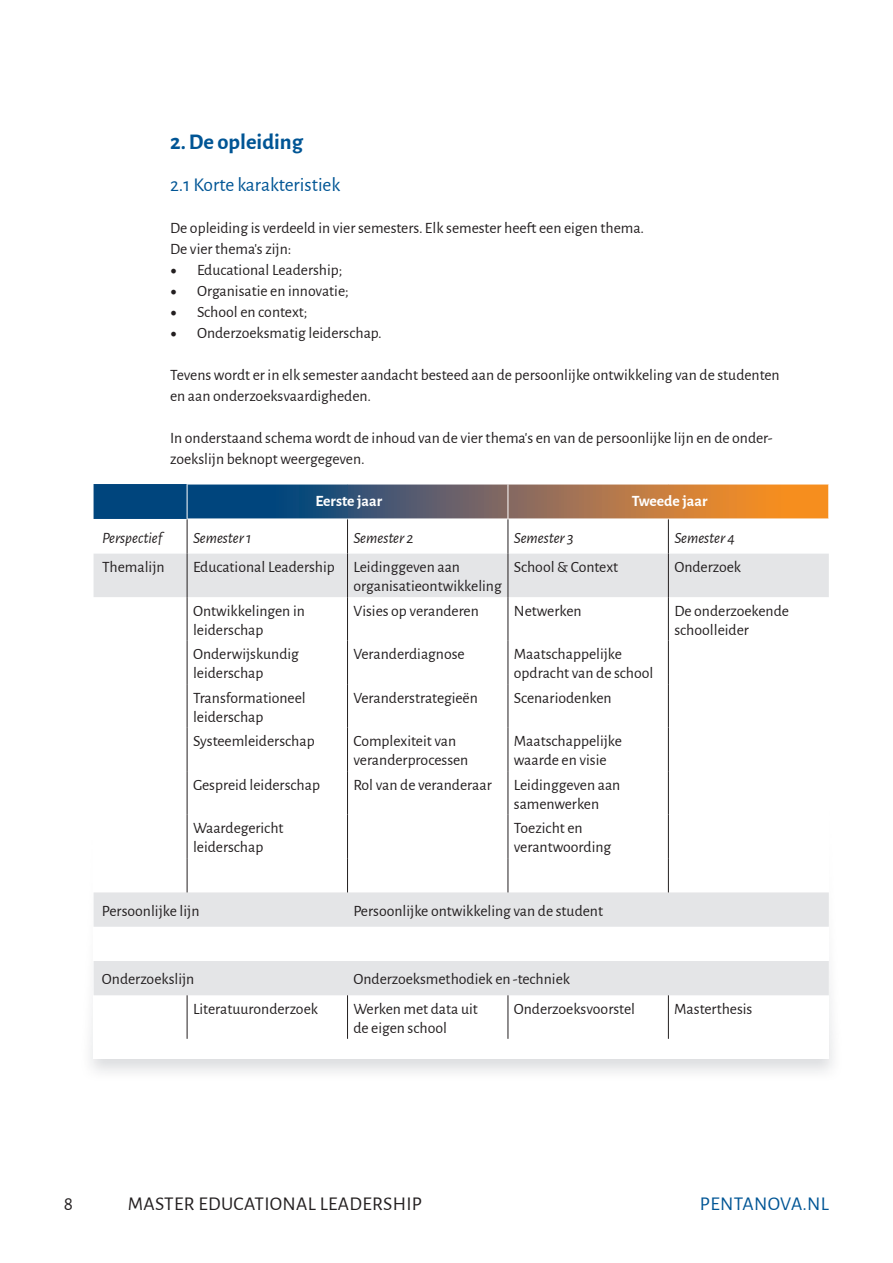
<style>
.page{position:relative;width:893px;height:1263px;background:#fff}
.page>*{position:absolute;margin:0;border:0;box-sizing:border-box;transform-origin:0 0}
.t1{font:700 22.5px "Alegreya Sans";color:#005595}
.t2{font:19.5px "Alegreya Sans";color:#005595}
.t3{font:19.5px "Alegreya Sans";letter-spacing:.015em;color:#231f20}
.t4{font:15.75px/18.9px "Alegreya Sans";color:#231f20}
.t5{font:italic 15.75px "Alegreya Sans";color:#231f20}
.t6{font:700 15.75px "Alegreya Sans";color:#fff}
.s1{font-family:"Minion Pro";font-size:18px}
</style>
<div class="page">
<svg style="left:94px;top:484px;width:734px;height:35px;background:#6e665f"></svg>
<svg style="left:94px;top:554px;width:735px;height:441px"></svg>
<hr style="left:187px;top:484px;width:161px;height:1px;background:#fff">
<hr style="left:187px;top:484px;width:1px;height:35px;background:#fff">
<hr style="left:348px;top:484px;width:160px;height:1px;background:#fff">
<hr style="left:508px;top:484px;width:160px;height:1px;background:#fff">
<hr style="left:508px;top:484px;width:1px;height:35px;background:#fff">
<hr style="left:668px;top:484px;width:161px;height:1px;background:#fff">
<hr style="left:187px;top:519px;width:1px;height:35px;background:#231f20">
<hr style="left:187px;top:554px;width:1px;height:43px;background:#231f20">
<hr style="left:187px;top:597px;width:1px;height:44px;background:#231f20">
<hr style="left:187px;top:641px;width:1px;height:43px;background:#231f20">
<hr style="left:187px;top:684px;width:1px;height:44px;background:#231f20">
<hr style="left:187px;top:728px;width:1px;height:43px;background:#231f20">
<hr style="left:187px;top:771px;width:1px;height:44px;background:#231f20">
<hr style="left:187px;top:815px;width:1px;height:43px;background:#231f20">
<hr style="left:187px;top:858px;width:1px;height:34px;background:#231f20">
<hr style="left:187px;top:995px;width:1px;height:44px;background:#231f20">
<hr style="left:508px;top:519px;width:1px;height:35px;background:#231f20">
<hr style="left:508px;top:554px;width:1px;height:43px;background:#231f20">
<hr style="left:508px;top:597px;width:1px;height:44px;background:#231f20">
<hr style="left:508px;top:641px;width:1px;height:43px;background:#231f20">
<hr style="left:508px;top:684px;width:1px;height:44px;background:#231f20">
<hr style="left:508px;top:728px;width:1px;height:43px;background:#231f20">
<hr style="left:508px;top:771px;width:1px;height:44px;background:#231f20">
<hr style="left:508px;top:815px;width:1px;height:43px;background:#231f20">
<hr style="left:508px;top:858px;width:1px;height:34px;background:#231f20">
<hr style="left:508px;top:995px;width:1px;height:44px;background:#231f20">
<hr style="left:347px;top:519px;width:1px;height:35px;background:#231f20">
<hr style="left:347px;top:554px;width:1px;height:43px;background:#231f20">
<hr style="left:347px;top:597px;width:1px;height:44px;background:#231f20">
<hr style="left:347px;top:641px;width:1px;height:43px;background:#231f20">
<hr style="left:347px;top:684px;width:1px;height:44px;background:#231f20">
<hr style="left:347px;top:728px;width:1px;height:43px;background:#231f20">
<hr style="left:347px;top:771px;width:1px;height:44px;background:#231f20">
<hr style="left:347px;top:815px;width:1px;height:43px;background:#231f20">
<hr style="left:347px;top:858px;width:1px;height:34px;background:#231f20">
<hr style="left:347px;top:995px;width:1px;height:44px;background:#231f20">
<hr style="left:668px;top:519px;width:1px;height:35px;background:#231f20">
<hr style="left:668px;top:554px;width:1px;height:43px;background:#231f20">
<hr style="left:668px;top:597px;width:1px;height:44px;background:#231f20">
<hr style="left:668px;top:641px;width:1px;height:43px;background:#231f20">
<hr style="left:668px;top:684px;width:1px;height:44px;background:#231f20">
<hr style="left:668px;top:728px;width:1px;height:43px;background:#231f20">
<hr style="left:668px;top:771px;width:1px;height:44px;background:#231f20">
<hr style="left:668px;top:815px;width:1px;height:43px;background:#231f20">
<hr style="left:668px;top:858px;width:1px;height:34px;background:#231f20">
<hr style="left:668px;top:995px;width:1px;height:44px;background:#231f20">
<h1 class="t1" style="left:170px;top:125px;width:134px">2. De opleiding</h1>
<p class="t2" style="left:170px;top:171px;width:172px">2.1 Korte karakteristiek</p>
<p class="t4" style="left:170px;top:216px;width:476px;line-height:21px">De opleiding is verdeeld in vier semesters. Elk semester heeft een eigen thema.<br>De vier thema’s zijn:</p>
<p class="t4" style="left:170px;top:259px;width:174px"><span class="s1">•</span> Educational Leadership;</p>
<p class="t4" style="left:170px;top:280px;width:180px"><span class="s1">•</span> Organisatie en innovatie;</p>
<p class="t4" style="left:170px;top:301px;width:139px"><span class="s1">•</span> School en context;</p>
<p class="t4" style="left:170px;top:322px;width:213px"><span class="s1">•</span> Onderzoeksmatig leiderschap.</p>
<p class="t4" style="left:170px;top:363px;width:611px;line-height:21px">Tevens wordt er in elk semester aandacht besteed aan de persoonlijke ontwikkeling van de studenten en aan onderzoeksvaardigheden.</p>
<p class="t4" style="left:170px;top:426px;width:604px;line-height:21px">In onderstaand schema wordt de inhoud van de vier thema’s en van de persoonlijke lijn en de onder&shy;zoekslijn beknopt weergegeven.</p>
<p class="t6" style="left:315px;top:489px;width:68px">Eerste jaar</p>
<p class="t6" style="left:632px;top:489px;width:77px">Tweede jaar</p>
<p class="t5" style="left:102px;top:527px;width:62px">Perspectief</p>
<p class="t5" style="left:193px;top:527px;width:60px">Semester 1</p>
<p class="t5" style="left:354px;top:527px;width:62px">Semester 2</p>
<p class="t5" style="left:514px;top:527px;width:61px">Semester 3</p>
<p class="t5" style="left:674px;top:527px;width:62px">Semester 4</p>
<p class="t4" style="left:102px;top:557px;width:64px">Themalijn</p>
<p class="t4" style="left:353px;top:557px;width:150px;text-indent:-160px">Educational Leadership Leidinggeven aan organisatieontwikkeling</p>
<p class="t4" style="left:514px;top:557px;width:106px">School &amp; Context</p>
<p class="t4" style="left:674px;top:557px;width:68px">Onderzoek</p>
<p class="t4" style="left:193px;top:600px;width:113px">Ontwikkelingen in leiderschap</p>
<p class="t4" style="left:353px;top:600px;width:127px">Visies op veranderen</p>
<p class="t4" style="left:514px;top:600px;width:69px">Netwerken</p>
<p class="t4" style="left:674px;top:600px;width:116px">De onderzoekende schoolleider</p>
<p class="t4" style="left:193px;top:644px;width:107px">Onderwijskundig leiderschap</p>
<p class="t4" style="left:353px;top:644px;width:113px">Veranderdiagnose</p>
<p class="t4" style="left:514px;top:644px;width:141px">Maatschappelijke opdracht van de school</p>
<p class="t4" style="left:193px;top:687px;width:114px">Transformationeel leiderschap</p>
<p class="t4" style="left:353px;top:687px;width:126px">Veranderstrategieën</p>
<p class="t4" style="left:514px;top:687px;width:99px">Scenariodenken</p>
<p class="t4" style="left:193px;top:731px;width:123px">Systeemleiderschap</p>
<p class="t4" style="left:353px;top:731px;width:116px">Complexiteit van veranderprocessen</p>
<p class="t4" style="left:514px;top:731px;width:110px">Maatschappelijke waarde en visie</p>
<p class="t4" style="left:193px;top:774px;width:129px">Gespreid leiderschap</p>
<p class="t4" style="left:353px;top:774px;width:140px">Rol van de veranderaar</p>
<p class="t4" style="left:514px;top:774px;width:108px">Leidinggeven aan samenwerken</p>
<p class="t4" style="left:193px;top:818px;width:92px">Waardegericht leiderschap</p>
<p class="t4" style="left:514px;top:818px;width:99px">Toezicht en verantwoording</p>
<p class="t4" style="left:102px;top:901px;width:99px">Persoonlijke lijn</p>
<p class="t4" style="left:353px;top:901px;width:251px">Persoonlijke ontwikkeling van de student</p>
<p class="t4" style="left:102px;top:969px;width:94px">Onderzoekslijn</p>
<p class="t4" style="left:353px;top:969px;width:218px">Onderzoeksmethodiek en -techniek</p>
<p class="t4" style="left:193px;top:999px;width:126px">Literatuuronderzoek</p>
<p class="t4" style="left:353px;top:999px;width:126px">Werken met data uit de eigen school</p>
<p class="t4" style="left:514px;top:999px;width:123px">Onderzoeksvoorstel</p>
<p class="t4" style="left:674px;top:999px;width:80px">Masterthesis</p>
<p class="t3" style="left:64px;top:1190px;width:11px">8</p>
<p class="t3" style="left:128px;top:1190px;width:296px">MASTER EDUCATIONAL LEADERSHIP</p>
<p class="t2" style="left:700px;top:1190px;width:130px">PENTANOVA.NL</p>
</div>
